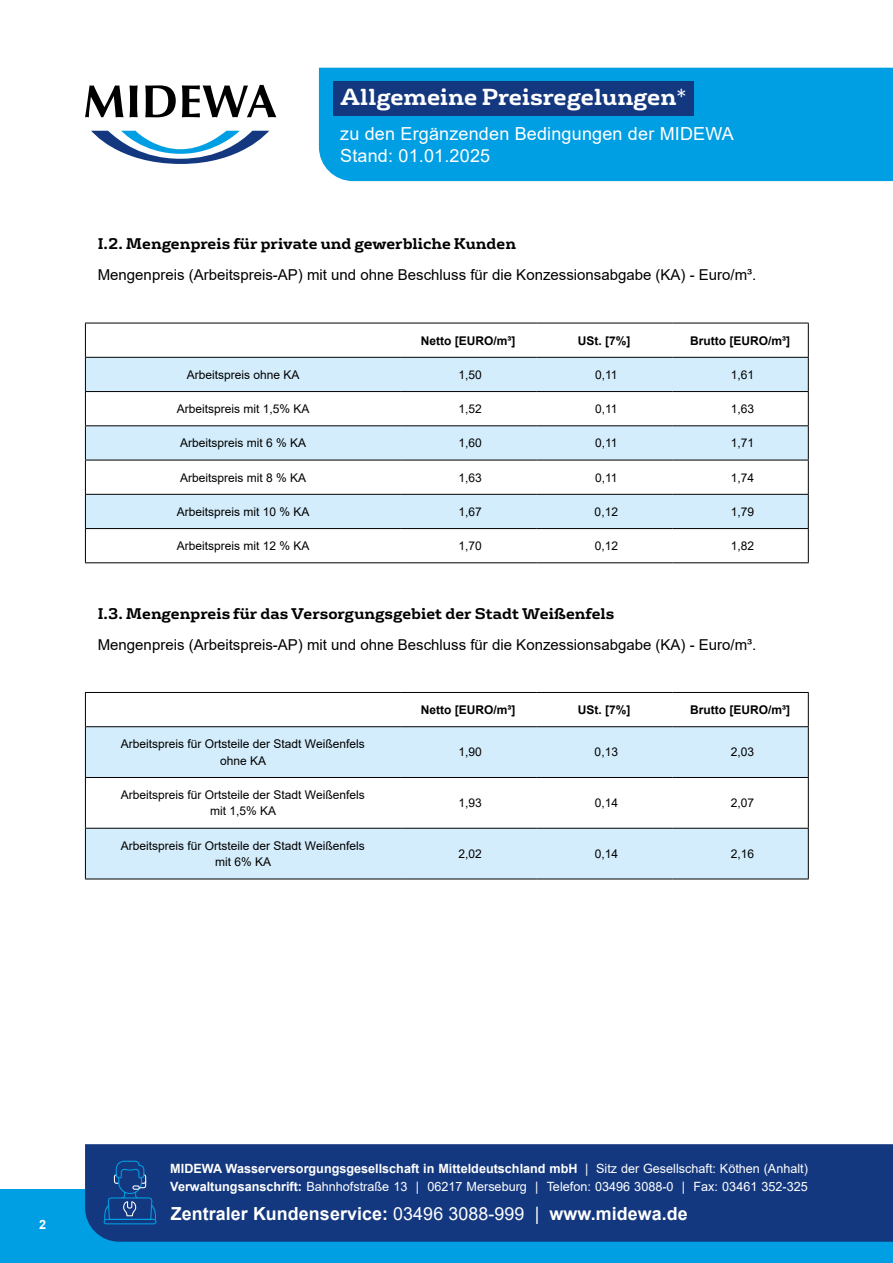
<style>
.page{position:relative;width:893px;height:1263px;background:#fff}
.page>*{position:absolute;margin:0;border:0;box-sizing:border-box;transform-origin:0 0}
.t1{font:700 22.5px "FS Rufus";color:#fff}
.t2{font:18px/21.6px "Arial";letter-spacing:.01em;color:#fff}
.t3{font:700 18px "Arial";letter-spacing:.005em;color:#fff}
.t4{font:15px "Arial";color:#000}
.t5{font:700 15px "FS Rufus";color:#000}
.t6{font:700 12.75px "Arial";color:#fff}
.t7{font:12.75px "Arial";color:#fff}
.t8{font:12px/16.5px "Arial";color:#000;text-align:center}
.t9{font:700 12px "Arial";color:#000}
.s1{font-weight:300}
.s2{font-weight:400}
.s3{font-weight:700}
</style>
<div class="page">
<div style="left:0;top:1189px;width:893px;height:74px;background:#009fe3"></div>
<div style="left:319px;top:68px;width:574px;height:113px;background:#009fe3"></div>
<div style="left:333px;top:82px;width:360px;height:34px;background:#14387f"></div>
<svg style="left:85px;top:84px;width:192px;height:80px"></svg>
<div style="left:85px;top:1144px;width:808px;height:98px;background:#14387f"></div>
<svg style="left:103px;top:1161px;width:54px;height:63px"></svg>
<svg style="left:86px;top:358px;width:722px;height:170px;fill:#d4edfc"></svg>
<hr style="left:85px;top:323px;width:315px;height:1px;background:#000">
<hr style="left:85px;top:323px;width:1px;height:34px;background:#000">
<hr style="left:400px;top:323px;width:136px;height:1px;background:#000">
<hr style="left:536px;top:323px;width:136px;height:1px;background:#000">
<hr style="left:672px;top:323px;width:137px;height:1px;background:#000">
<hr style="left:808px;top:323px;width:1px;height:34px;background:#000">
<hr style="left:85px;top:358px;width:1px;height:33px;background:#000">
<hr style="left:808px;top:358px;width:1px;height:33px;background:#000">
<hr style="left:85px;top:392px;width:1px;height:33px;background:#000">
<hr style="left:808px;top:392px;width:1px;height:33px;background:#000">
<hr style="left:85px;top:426px;width:1px;height:34px;background:#000">
<hr style="left:808px;top:426px;width:1px;height:34px;background:#000">
<hr style="left:85px;top:460px;width:1px;height:34px;background:#000">
<hr style="left:808px;top:460px;width:1px;height:34px;background:#000">
<hr style="left:85px;top:495px;width:1px;height:33px;background:#000">
<hr style="left:808px;top:495px;width:1px;height:33px;background:#000">
<hr style="left:85px;top:529px;width:1px;height:33px;background:#000">
<hr style="left:808px;top:529px;width:1px;height:33px;background:#000">
<hr style="left:85px;top:357px;width:315px;height:1px;background:#000">
<hr style="left:400px;top:357px;width:136px;height:1px;background:#000">
<hr style="left:536px;top:357px;width:136px;height:1px;background:#000">
<hr style="left:672px;top:357px;width:137px;height:1px;background:#000">
<hr style="left:85px;top:391px;width:315px;height:1px;background:#000">
<hr style="left:400px;top:391px;width:136px;height:1px;background:#000">
<hr style="left:536px;top:391px;width:136px;height:1px;background:#000">
<hr style="left:672px;top:391px;width:137px;height:1px;background:#000">
<hr style="left:85px;top:425px;width:315px;height:1px;background:#000">
<hr style="left:400px;top:425px;width:136px;height:1px;background:#000">
<hr style="left:536px;top:425px;width:136px;height:1px;background:#000">
<hr style="left:672px;top:425px;width:137px;height:1px;background:#000">
<hr style="left:85px;top:460px;width:315px;height:1px;background:#000">
<hr style="left:400px;top:460px;width:136px;height:1px;background:#000">
<hr style="left:536px;top:460px;width:136px;height:1px;background:#000">
<hr style="left:672px;top:460px;width:137px;height:1px;background:#000">
<hr style="left:85px;top:494px;width:315px;height:1px;background:#000">
<hr style="left:400px;top:494px;width:136px;height:1px;background:#000">
<hr style="left:536px;top:494px;width:136px;height:1px;background:#000">
<hr style="left:672px;top:494px;width:137px;height:1px;background:#000">
<hr style="left:85px;top:528px;width:315px;height:1px;background:#000">
<hr style="left:400px;top:528px;width:136px;height:1px;background:#000">
<hr style="left:536px;top:528px;width:136px;height:1px;background:#000">
<hr style="left:672px;top:528px;width:137px;height:1px;background:#000">
<hr style="left:85px;top:562px;width:315px;height:1px;background:#000">
<hr style="left:400px;top:562px;width:136px;height:1px;background:#000">
<hr style="left:536px;top:562px;width:136px;height:1px;background:#000">
<hr style="left:672px;top:562px;width:137px;height:1px;background:#000">
<svg style="left:86px;top:727px;width:722px;height:152px;fill:#d4edfc"></svg>
<hr style="left:85px;top:692px;width:315px;height:1px;background:#000">
<hr style="left:85px;top:693px;width:1px;height:33px;background:#000">
<hr style="left:400px;top:692px;width:136px;height:1px;background:#000">
<hr style="left:536px;top:692px;width:136px;height:1px;background:#000">
<hr style="left:672px;top:692px;width:137px;height:1px;background:#000">
<hr style="left:808px;top:693px;width:1px;height:33px;background:#000">
<hr style="left:85px;top:727px;width:1px;height:50px;background:#000">
<hr style="left:808px;top:727px;width:1px;height:50px;background:#000">
<hr style="left:85px;top:778px;width:1px;height:50px;background:#000">
<hr style="left:808px;top:778px;width:1px;height:50px;background:#000">
<hr style="left:85px;top:829px;width:1px;height:50px;background:#000">
<hr style="left:808px;top:829px;width:1px;height:50px;background:#000">
<hr style="left:85px;top:726px;width:315px;height:1px;background:#000">
<hr style="left:400px;top:726px;width:136px;height:1px;background:#000">
<hr style="left:536px;top:726px;width:136px;height:1px;background:#000">
<hr style="left:672px;top:726px;width:137px;height:1px;background:#000">
<hr style="left:85px;top:777px;width:315px;height:1px;background:#000">
<hr style="left:400px;top:777px;width:136px;height:1px;background:#000">
<hr style="left:536px;top:777px;width:136px;height:1px;background:#000">
<hr style="left:672px;top:777px;width:137px;height:1px;background:#000">
<hr style="left:85px;top:828px;width:315px;height:1px;background:#000">
<hr style="left:400px;top:828px;width:136px;height:1px;background:#000">
<hr style="left:536px;top:828px;width:136px;height:1px;background:#000">
<hr style="left:672px;top:828px;width:137px;height:1px;background:#000">
<hr style="left:85px;top:879px;width:315px;height:1px;background:#000">
<hr style="left:400px;top:879px;width:136px;height:1px;background:#000">
<hr style="left:536px;top:879px;width:136px;height:1px;background:#000">
<hr style="left:672px;top:879px;width:137px;height:1px;background:#000">
<h1 class="t1" style="left:340px;top:77px;width:348px">Allgemeine Preisregelungen<span class="s1">*</span></h1>
<h2 class="t2" style="left:340px;top:123px;width:395px">zu den Ergänzenden Bedingungen der MIDEWA<br>Stand: 01.01.2025</h2>
<p class="t5" style="left:98px;top:231px;width:420px">I.2. Mengenpreis für private und gewerbliche Kunden</p>
<p class="t4" style="left:98px;top:265px;width:660px">Mengenpreis (Arbeitspreis-AP) mit und ohne Beschluss für die Konzessionsabgabe (KA) - Euro/m³.</p>
<p class="t9" style="left:421px;top:332px;width:96px">Netto [EURO/m³]</p>
<p class="t9" style="left:578px;top:332px;width:54px">USt. [7%]</p>
<p class="t9" style="left:690px;top:332px;width:101px">Brutto [EURO/m³]</p>
<p class="t8" style="left:187px;top:366px;width:114px">Arbeitspreis ohne KA</p>
<p class="t8" style="left:459px;top:366px;width:25px">1,50</p>
<p class="t8" style="left:595px;top:366px;width:24px">0,11</p>
<p class="t8" style="left:731px;top:366px;width:25px">1,61</p>
<p class="t8" style="left:177px;top:400px;width:134px">Arbeitspreis mit 1,5% KA</p>
<p class="t8" style="left:459px;top:400px;width:25px">1,52</p>
<p class="t8" style="left:595px;top:400px;width:24px">0,11</p>
<p class="t8" style="left:731px;top:400px;width:25px">1,63</p>
<p class="t8" style="left:180px;top:435px;width:128px">Arbeitspreis mit 6 % KA</p>
<p class="t8" style="left:459px;top:435px;width:25px">1,60</p>
<p class="t8" style="left:595px;top:435px;width:24px">0,11</p>
<p class="t8" style="left:731px;top:435px;width:25px">1,71</p>
<p class="t8" style="left:180px;top:469px;width:128px">Arbeitspreis mit 8 % KA</p>
<p class="t8" style="left:459px;top:469px;width:25px">1,63</p>
<p class="t8" style="left:595px;top:469px;width:24px">0,11</p>
<p class="t8" style="left:731px;top:469px;width:25px">1,74</p>
<p class="t8" style="left:177px;top:503px;width:134px">Arbeitspreis mit 10 % KA</p>
<p class="t8" style="left:459px;top:503px;width:25px">1,67</p>
<p class="t8" style="left:595px;top:503px;width:25px">0,12</p>
<p class="t8" style="left:731px;top:503px;width:25px">1,79</p>
<p class="t8" style="left:177px;top:537px;width:134px">Arbeitspreis mit 12 % KA</p>
<p class="t8" style="left:459px;top:537px;width:25px">1,70</p>
<p class="t8" style="left:595px;top:537px;width:25px">0,12</p>
<p class="t8" style="left:731px;top:537px;width:25px">1,82</p>
<p class="t5" style="left:98px;top:600px;width:518px">I.3. Mengenpreis für das Versorgungsgebiet der Stadt Weißenfels</p>
<p class="t4" style="left:98px;top:634px;width:660px">Mengenpreis (Arbeitspreis-AP) mit und ohne Beschluss für die Konzessionsabgabe (KA) - Euro/m³.</p>
<p class="t9" style="left:421px;top:701px;width:96px">Netto [EURO/m³]</p>
<p class="t9" style="left:578px;top:701px;width:54px">USt. [7%]</p>
<p class="t9" style="left:690px;top:701px;width:101px">Brutto [EURO/m³]</p>
<p class="t8" style="left:121px;top:736px;width:245px">Arbeitspreis für Ortsteile der Stadt Weißenfels ohne KA</p>
<p class="t8" style="left:459px;top:744px;width:25px">1,90</p>
<p class="t8" style="left:595px;top:744px;width:25px">0,13</p>
<p class="t8" style="left:731px;top:744px;width:25px">2,03</p>
<p class="t8" style="left:121px;top:786px;width:245px">Arbeitspreis für Ortsteile der Stadt Weißenfels mit 1,5% KA</p>
<p class="t8" style="left:459px;top:795px;width:25px">1,93</p>
<p class="t8" style="left:595px;top:795px;width:25px">0,14</p>
<p class="t8" style="left:731px;top:795px;width:25px">2,07</p>
<p class="t8" style="left:121px;top:837px;width:245px">Arbeitspreis für Ortsteile der Stadt Weißenfels mit 6% KA</p>
<p class="t8" style="left:459px;top:845px;width:25px">2,02</p>
<p class="t8" style="left:595px;top:845px;width:25px">0,14</p>
<p class="t8" style="left:731px;top:845px;width:25px">2,16</p>
<p class="t6" style="left:39px;top:1215px;width:9px">2</p>
<p class="t6" style="left:170px;top:1159px;width:639px">MIDEWA Wasserversorgungsgesellschaft in Mitteldeutschland mbH <span class="s2">| Sitz der Gesellschaft: Köthen (Anhalt)</span></p>
<p class="t7" style="left:170px;top:1178px;width:639px"><span class="s3">Verwaltungsanschrift:</span> Bahnhofstraße 13 | 06217 Merseburg | Telefon: 03496 3088-0 | Fax: 03461 352-325</p>
<h2 class="t3" style="left:171px;top:1201px;width:519px">Zentraler Kundenservice: <span class="s2">03496 3088-999 |</span> www.midewa.de</h2>
</div>
